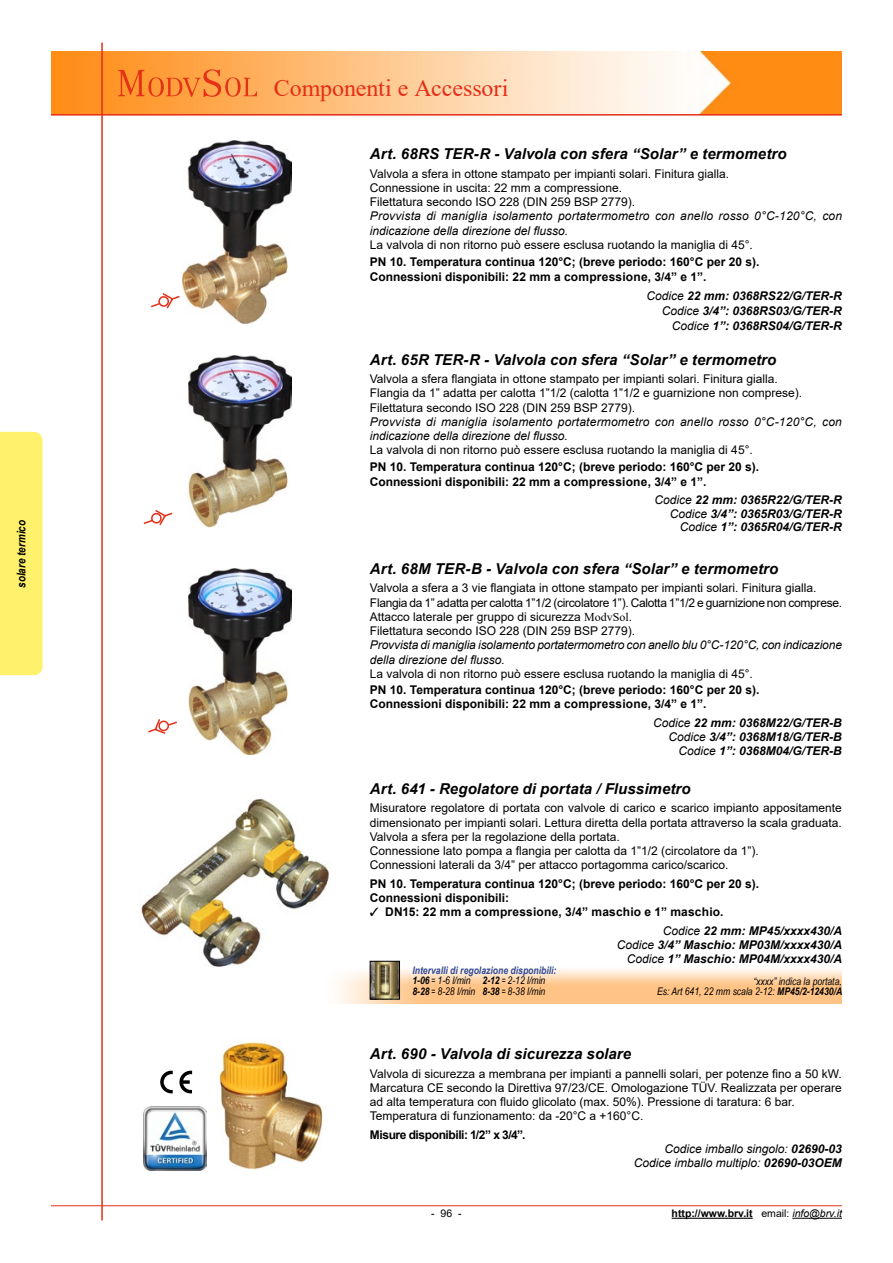
<style>
.page{position:relative;width:893px;height:1263px;background:#fff}
.page>*{position:absolute;margin:0;border:0;box-sizing:border-box;transform-origin:0 0}
.t1{font:24px "Times New Roman";letter-spacing:-.005em;color:#e42e18}
.t2{font:italic 700 15px "Arial";letter-spacing:.005em;color:#000}
.t3{font:12px/14.2px "Arial";color:#000}
.t4{font:700 12px/15px "Arial";color:#000}
.t5{font:italic 12px/14.2px "Arial";color:#000}
.t6{font:italic 700 12px/14.2px "Arial";color:#000;text-align:right}
.t7{font:700 12px "Arial";letter-spacing:-.035em;color:#000}
.t8{font:italic 700 12px "Arial Narrow";color:#000}
.t9{font:italic 10.5px/10.5px "Arial Narrow";color:#000;scale:.8 1}
.t10{font:italic 10.5px/10.5px "Arial Narrow";color:#000;text-align:right}
.t11{font:700 10.5px "Arial";color:#000}
.t12{font:10.5px "Arial";color:#000}
.s1{font-weight:400}
.s2{font-family:"Times New Roman"}
.s3{font-weight:700;color:#334a97}
.s4{font-weight:700}
.s5{font-weight:400;font-style:italic}
</style>
<div class="page">
<img style="left:51px;top:51px;width:791px;height:63px">
<hr style="left:672px;top:1218px;width:81px;height:1px;background:#000">
<hr style="left:792px;top:1218px;width:50px;height:1px;background:#000">
<hr style="left:51px;top:1205px;width:791px;height:1px;background:#e42e18">
<hr style="left:101px;top:43px;width:2px;height:1177px;background:#e42e18">
<hr style="left:51px;top:114px;width:791px;height:2px;background:#e42e18">
<svg style="left:118px;top:69px;width:139px;height:28px;background:#f88938"></svg>
<img style="left:337px;top:960px;width:505px;height:43px">
<img style="left:372px;top:963px;width:26px;height:34px">
<div style="left:370px;top:961px;width:30px;height:38px;border:1px solid #000"></div>
<img style="left:141px;top:799px;width:188px;height:168px">
<img style="left:218px;top:1036px;width:105px;height:134px">
<svg style="left:179px;top:1071px;width:13px;height:22px"></svg>
<svg style="left:160px;top:1071px;width:13px;height:22px"></svg>
<img style="left:143px;top:1107px;width:64px;height:64px">
<img style="left:189px;top:568px;width:103px;height:187px">
<svg style="left:148px;top:719px;width:29px;height:15px"></svg>
<img style="left:189px;top:355px;width:103px;height:173px">
<svg style="left:143px;top:510px;width:30px;height:16px"></svg>
<svg style="left:151px;top:293px;width:29px;height:16px"></svg>
<img style="left:183px;top:141px;width:109px;height:182px">
<div style="left:0;top:432px;width:43px;height:243px;background:#fff16b"></div>
<p class="t8" style="left:12px;top:588px;width:69px;rotate:-90deg">solare termico</p>
<h1 class="t1" style="left:274px;top:71px;width:236px">Componenti e Accessori</h1>
<p class="t2" style="left:370px;top:144px;width:418px">Art. 68RS TER-R - Valvola con sfera “Solar” e termometro</p>
<p class="t3" style="left:370px;top:166px;width:361px">Valvola a sfera in ottone stampato per impianti solari. Finitura gialla.<br>Connessione in uscita: 22 mm a compressione.<br>Filettatura secondo ISO 228 (DIN 259 BSP 2779).</p>
<p class="t5" style="left:370px;top:209px;width:474px">Provvista di maniglia isolamento portatermometro con anello rosso 0°C-120°C, con indicazione della direzione del flusso.</p>
<p class="t3" style="left:370px;top:237px;width:384px">La valvola di non ritorno può essere esclusa ruotando la maniglia di 45°.</p>
<p class="t4" style="left:370px;top:254px;width:391px">PN 10. Temperatura continua 120°C; (breve periodo: 160°C per 20 s).<br>Connessioni disponibili: 22 mm a compressione, 3/4” e 1”.</p>
<p class="t6" style="left:646px;top:289px;width:197px;line-height:15px"><span class="s1">Codice</span> 22 mm: 0368RS22/G/TER-R<br><span class="s1">Codice</span> 3/4”: 0368RS03/G/TER-R<br><span class="s1">Codice</span> 1”: 0368RS04/G/TER-R</p>
<p class="t2" style="left:370px;top:349px;width:408px">Art. 65R TER-R - Valvola con sfera “Solar” e termometro</p>
<p class="t3" style="left:370px;top:372px;width:434px">Valvola a sfera flangiata in ottone stampato per impianti solari. Finitura gialla.<br>Flangia da 1” adatta per calotta 1”1/2 (calotta 1”1/2 e guarnizione non comprese).<br>Filettatura secondo ISO 228 (DIN 259 BSP 2779).</p>
<p class="t5" style="left:370px;top:415px;width:474px">Provvista di maniglia isolamento portatermometro con anello rosso 0°C-120°C, con indicazione della direzione del flusso.</p>
<p class="t3" style="left:370px;top:443px;width:384px">La valvola di non ritorno può essere esclusa ruotando la maniglia di 45°.</p>
<p class="t4" style="left:370px;top:460px;width:391px">PN 10. Temperatura continua 120°C; (breve periodo: 160°C per 20 s).<br>Connessioni disponibili: 22 mm a compressione, 3/4” e 1”.</p>
<p class="t6" style="left:654px;top:493px;width:189px;line-height:13.5px"><span class="s1">Codice</span> 22 mm: 0365R22/G/TER-R<br><span class="s1">Codice</span> 3/4”: 0365R03/G/TER-R<br><span class="s1">Codice</span> 1”: 0365R04/G/TER-R</p>
<p class="t2" style="left:370px;top:559px;width:410px">Art. 68M TER-B - Valvola con sfera “Solar” e termometro</p>
<p class="t3" style="left:370px;top:581px;width:474px">Valvola a sfera a 3 vie flangiata in ottone stampato per impianti solari. Finitura gialla.<br>Flangia da 1” adatta per calotta 1”1/2 (circolatore 1”). Calotta 1”1/2 e guarnizione non comprese.<br>Attacco laterale per gruppo di sicurezza <span class="s2">ModvSol</span>.<br>Filettatura secondo ISO 228 (DIN 259 BSP 2779).</p>
<p class="t5" style="left:370px;top:638px;width:474px">Provvista di maniglia isolamento portatermometro con anello blu 0°C-120°C, con indicazione della direzione del flusso.</p>
<p class="t3" style="left:370px;top:666px;width:384px">La valvola di non ritorno può essere esclusa ruotando la maniglia di 45°.</p>
<p class="t4" style="left:370px;top:683px;width:391px;line-height:14.2px">PN 10. Temperatura continua 120°C; (breve periodo: 160°C per 20 s).<br>Connessioni disponibili: 22 mm a compressione, 3/4” e 1”.</p>
<p class="t6" style="left:653px;top:716px;width:190px"><span class="s1">Codice</span> 22 mm: 0368M22/G/TER-B<br><span class="s1">Codice</span> 3/4”: 0368M18/G/TER-B<br><span class="s1">Codice</span> 1”: 0368M04/G/TER-B</p>
<p class="t2" style="left:370px;top:779px;width:322px">Art. 641 - Regolatore di portata / Flussimetro</p>
<p class="t3" style="left:370px;top:801px;width:473px">Misuratore regolatore di portata con valvole di carico e scarico impianto appositamente dimensionato per impianti solari. Lettura diretta della portata attraverso la scala graduata.<br>Valvola a sfera per la regolazione della portata.<br>Connessione lato pompa a flangia per calotta da 1”1/2 (circolatore da 1”).<br>Connessioni laterali da 3/4” per attacco portagomma carico/scarico.</p>
<p class="t4" style="left:370px;top:876px;width:391px">PN 10. Temperatura continua 120°C; (breve periodo: 160°C per 20 s).</p>
<p class="t4" style="left:370px;top:890px;width:141px">Connessioni disponibili:</p>
<p class="t4" style="left:385px;top:905px;width:340px">DN15: 22 mm a compressione, 3/4” maschio e 1” maschio.</p>
<p class="t6" style="left:617px;top:924px;width:227px"><span class="s1">Codice</span> 22 mm: MP45/xxxx430/A<br><span class="s1">Codice</span> 3/4” Maschio: MP03M/xxxx430/A<br><span class="s1">Codice</span> 1” Maschio: MP04M/xxxx430/A</p>
<p class="t9" style="left:412px;top:964px;width:182px"><span class="s3">Intervalli di regolazione disponibili:<br></span><span class="s4">1-06</span> = 1-6 l/min <span class="s4">2-12</span> = 2-12 l/min<br><span class="s4">8-28</span> = 8-28 l/min <span class="s4">8-38</span> = 8-38 l/min</p>
<p class="t10" style="left:657px;top:975px;width:187px">“xxxx” indica la portata,<br>Es: Art 641, 22 mm scala 2-12: <span class="s4">MP45/2-12430/A</span></p>
<p class="t2" style="left:370px;top:1044px;width:263px">Art. 690 - Valvola di sicurezza solare</p>
<p class="t3" style="left:370px;top:1066px;width:473px">Valvola di sicurezza a membrana per impianti a pannelli solari, per potenze fino a 50 kW.<br>Marcatura CE secondo la Direttiva 97/23/CE. Omologazione TÜV. Realizzata per operare ad alta temperatura con fluido glicolato (max. 50%). Pressione di taratura: 6 bar.<br>Temperatura di funzionamento: da -20°C a +160°C.</p>
<p class="t7" style="left:370px;top:1126px;width:157px">Misure disponibili: 1/2” x 3/4”.</p>
<p class="t5" style="left:634px;top:1142px;width:210px;text-align:right">Codice imballo singolo: <span class="s4">02690-03<br></span>Codice imballo multiplo: <span class="s4">02690-03OEM</span></p>
<p class="t12" style="left:431px;top:1206px;width:32px">- 96 -</p>
<p class="t11" style="left:672px;top:1206px;width:172px">http://www.brv.it <span class="s1">email:</span> <span class="s5">info@brv.it</span></p>
</div>
